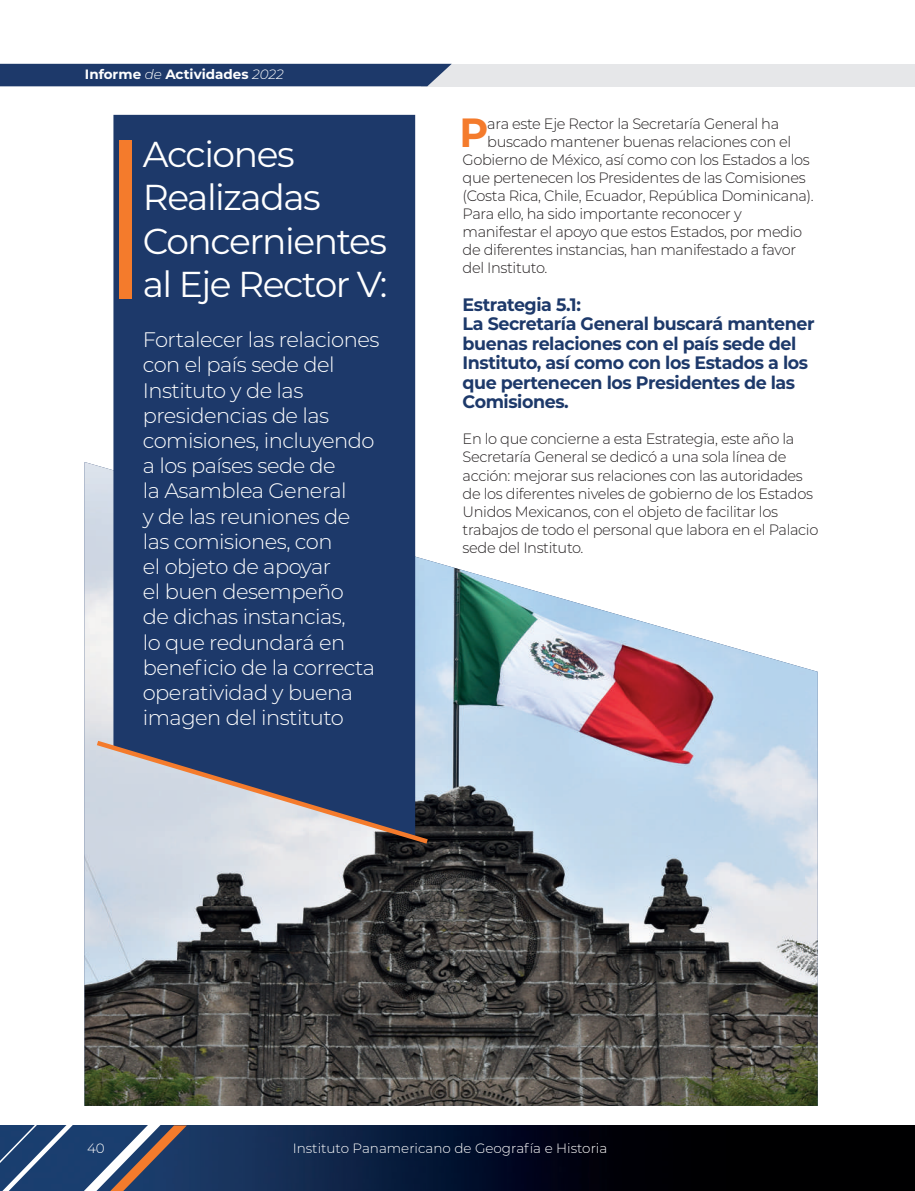
<style>
.page{position:relative;width:915px;height:1191px;background:#fff}
.page>*{position:absolute;margin:0;border:0;box-sizing:border-box;transform-origin:0 0}
.t1{font:700 40.65px "Montserrat";color:#f47b2c}
.t2{font:36px/43.2px "Montserrat";letter-spacing:-.04em;color:#fff}
.t3{font:300 21px/25.2px "Montserrat";letter-spacing:-.025em;color:#fff}
.t4{font:700 18px/19.5px "Montserrat";letter-spacing:-.025em;color:#1d396a}
.t5{font:300 15px/18px "Montserrat";letter-spacing:-.025em;color:#231f20}
.t6{font:300 13.5px "Montserrat";color:#fff}
.t7{font:700 13.5px "Montserrat";color:#fff}
.s1{font-weight:300;font-style:italic}
</style>
<div class="page">
<div style="left:421px;top:64px;width:493px;height:22px;background:#e6e7e9"></div>
<img style="left:216px;top:1125px;width:698px;height:66px">
<div style="left:0;top:64px;width:451px;height:22px;background:#1d396a"></div>
<svg style="left:0;top:1125px;width:216px;height:66px"></svg>
<img style="left:84px;top:462px;width:733px;height:644px">
<div style="left:113px;top:115px;width:302px;height:622px;background:#1d396a"></div>
<svg style="left:92px;top:737px;width:340px;height:110px"></svg>
<div style="left:119px;top:140px;width:13px;height:159px;background:#f47b2c"></div>
<p class="t7" style="left:85px;top:65px;width:200px">Informe <span class="s1">de</span> Actividades <span class="s1">2022</span></p>
<h2 class="t2" style="left:143px;top:131px;width:246px">Acciones<br>Realizadas<br>Concernientes al Eje Rector V:</h2>
<p class="t3" style="left:143px;top:326px;width:238px">Fortalecer las relaciones con el país sede del<br>Instituto y de las presidencias de las comisiones, incluyendo a los países sede de<br>la Asamblea General<br>y de las reuniones de las comisiones, con<br>el objeto de apoyar<br>el buen desempeño<br>de dichas instancias,<br>lo que redundará en beneficio de la correcta operatividad y buena imagen del instituto</p>
<h1 class="t1" style="left:459px;top:104px;width:30px">P</h1>
<p class="t5" style="left:487px;top:115px;width:293px">ara este Eje Rector la Secretaría General ha</p>
<p class="t5" style="left:487px;top:133px;width:305px">buscado mantener buenas relaciones con el</p>
<p class="t5" style="left:462px;top:151px;width:348px">Gobierno de México, así como con los Estados a los</p>
<p class="t5" style="left:462px;top:169px;width:344px">que pertenecen los Presidentes de las Comisiones</p>
<p class="t5" style="left:462px;top:187px;width:352px">(Costa Rica, Chile, Ecuador, República Dominicana).</p>
<p class="t5" style="left:462px;top:205px;width:280px">Para ello, ha sido importante reconocer y</p>
<p class="t5" style="left:462px;top:223px;width:341px">manifestar el apoyo que estos Estados, por medio</p>
<p class="t5" style="left:462px;top:241px;width:335px">de diferentes instancias, han manifestado a favor</p>
<p class="t5" style="left:462px;top:259px;width:86px">del Instituto.</p>
<p class="t4" style="left:462px;top:294px;width:353px">Estrategia 5.1:<br>La Secretaría General buscará mantener buenas relaciones con el país sede del<br>Instituto, así como con los Estados a los que pertenecen los Presidentes de las<br>Comisiones.</p>
<p class="t5" style="left:462px;top:430px;width:357px">En lo que concierne a esta Estrategia, este año la Secretaría General se dedicó a una sola línea de acción: mejorar sus relaciones con las autoridades de los diferentes niveles de gobierno de los Estados Unidos Mexicanos, con el objeto de facilitar los trabajos de todo el personal que labora en el Palacio sede del Instituto.</p>
<p class="t6" style="left:87px;top:1139px;width:19px">40</p>
<p class="t6" style="left:293px;top:1139px;width:316px">Instituto Panamericano de Geografía e Historia</p>
</div>
